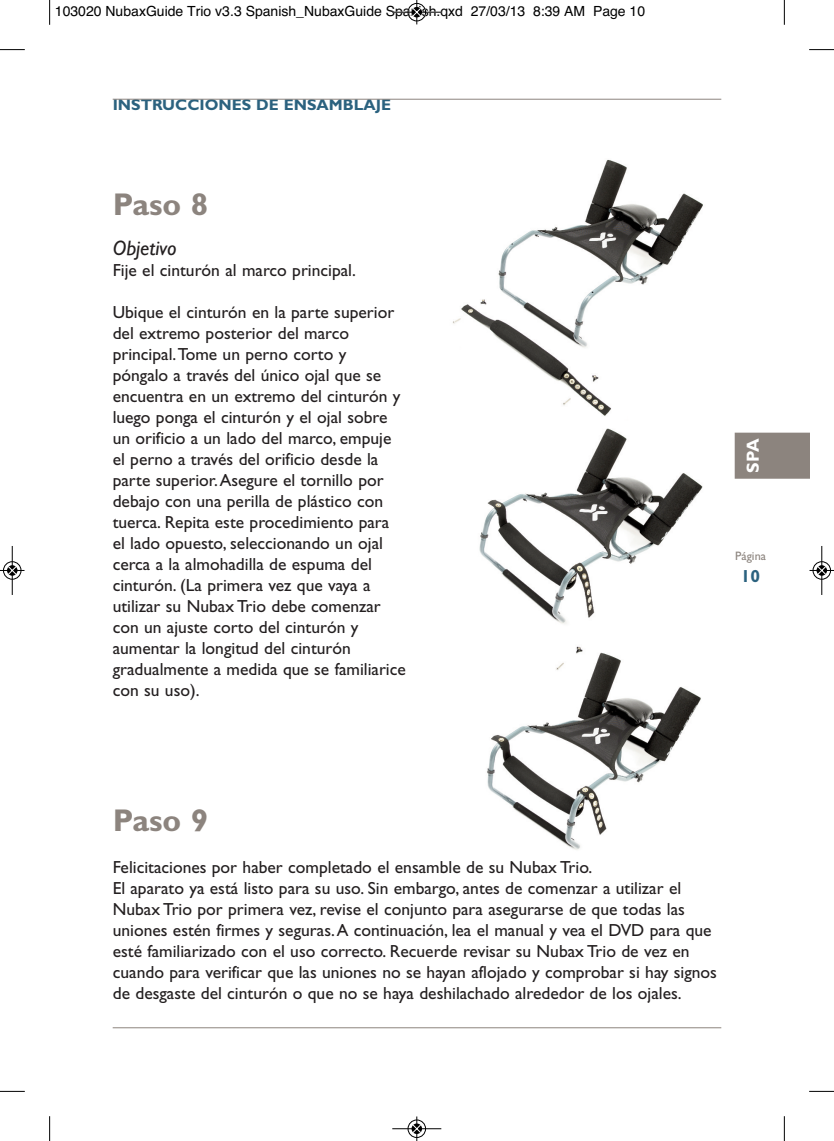
<style>
.page{position:relative;width:834px;height:1141px;background:#fff}
.page>*{position:absolute;margin:0;border:0;box-sizing:border-box;transform-origin:0 0}
.t1{font:700 31.5px "Gill Sans";color:#8c847e}
.t2{font:italic 21px "Gill Sans";color:#231f20}
.t3{font:17.5px/21px "Gill Sans";color:#231f20}
.t4{font:700 17.5px "Gill Sans";color:#fff}
.t5{font:700 17.5px "Gill Sans";color:#2b627f}
.t6{font:700 15.75px "Gill Sans";color:#2b627f}
.t7{font:14px "Helvetica";color:#000}
.t8{font:12.25px "Gill Sans";color:#8c847e}
</style>
<div class="page">
<img style="left:453px;top:159px;width:250px;height:257px">
<img style="left:487px;top:686px;width:214px;height:164px">
<img style="left:479px;top:428px;width:271px;height:258px">
<hr style="left:113px;top:99px;width:608px;height:1px;background:#8c847e">
<hr style="left:113px;top:1027px;width:608px;height:1px;background:#8c847e">
<div style="left:734px;top:433px;width:75px;height:46px;background:#8c847e"></div>
<svg style="left:49px;top:0;width:1px;height:25px"></svg>
<svg style="left:0;top:49px;width:25px;height:1px"></svg>
<svg style="left:783px;top:0;width:1px;height:25px"></svg>
<svg style="left:809px;top:49px;width:24px;height:1px"></svg>
<svg style="left:49px;top:1116px;width:1px;height:25px"></svg>
<svg style="left:0;top:1091px;width:25px;height:1px"></svg>
<svg style="left:783px;top:1116px;width:1px;height:25px"></svg>
<svg style="left:809px;top:1091px;width:24px;height:1px"></svg>
<div style="left:407px;top:3px;width:19px;height:19px;border:1px solid #fff;border-radius:50%"></div>
<hr style="left:392px;top:12px;width:49px;height:1px;background:#000">
<div style="left:408px;top:3px;width:17px;height:18px;border:1px solid #000;border-radius:50%"></div>
<svg style="left:412px;top:0;width:9px;height:24px"></svg>
<div style="left:407px;top:1119px;width:19px;height:19px;border:1px solid #fff;border-radius:50%"></div>
<hr style="left:392px;top:1128px;width:49px;height:1px;background:#000">
<div style="left:408px;top:1120px;width:17px;height:18px;border:1px solid #000;border-radius:50%"></div>
<svg style="left:412px;top:1116px;width:9px;height:25px"></svg>
<div style="left:3px;top:561px;width:19px;height:19px;border:1px solid #fff;border-radius:50%"></div>
<hr style="left:12px;top:546px;width:1px;height:49px;background:#000">
<div style="left:3px;top:561px;width:18px;height:18px;border:1px solid #000;border-radius:50%"></div>
<svg style="left:0;top:566px;width:24px;height:9px"></svg>
<div style="left:812px;top:561px;width:19px;height:19px;border:1px solid #fff;border-radius:50%"></div>
<hr style="left:821px;top:546px;width:1px;height:49px;background:#000">
<div style="left:812px;top:561px;width:18px;height:18px;border:1px solid #000;border-radius:50%"></div>
<svg style="left:809px;top:566px;width:24px;height:9px"></svg>
<p class="t7" style="left:55px;top:3px;width:591px">103020 NubaxGuide Trio v3.3 Spanish_NubaxGuide Spanish.qxd 27/03/13 8:39 AM Page 10</p>
<p class="t6" style="left:113px;top:99px;width:280px">INSTRUCCIONES DE ENSAMBLAJE</p>
<p class="t1" style="left:113px;top:192px;width:97px">Paso 8</p>
<p class="t2" style="left:113px;top:240px;width:65px">Objetivo</p>
<p class="t3" style="left:113px;top:261px;width:245px">Fije el cinturón al marco principal.</p>
<p class="t3" style="left:113px;top:303px;width:294px">Ubique el cinturón en la parte superior del extremo posterior del marco principal.Tome un perno corto y póngalo a través del único ojal que se encuentra en un extremo del cinturón y luego ponga el cinturón y el ojal sobre un orificio a un lado del marco, empuje el perno a través del orificio desde la parte superior.Asegure el tornillo por debajo con una perilla de plástico con tuerca. Repita este procedimiento para el lado opuesto, seleccionando un ojal cerca a la almohadilla de espuma del cinturón. (La primera vez que vaya a utilizar su Nubax Trio debe comenzar con un ajuste corto del cinturón y aumentar la longitud del cinturón gradualmente a medida que se familiarice con su uso).</p>
<p class="t4" style="left:746px;top:473px;width:35px;rotate:-90deg">SPA</p>
<p class="t8" style="left:735px;top:551px;width:32px">Página</p>
<p class="t5" style="left:740px;top:569px;width:21px">10</p>
<p class="t1" style="left:113px;top:808px;width:97px">Paso 9</p>
<p class="t3" style="left:113px;top:858px;width:605px">Felicitaciones por haber completado el ensamble de su Nubax Trio.<br>El aparato ya está listo para su uso. Sin embargo, antes de comenzar a utilizar el Nubax Trio por primera vez, revise el conjunto para asegurarse de que todas las uniones estén firmes y seguras.A continuación, lea el manual y vea el DVD para que esté familiarizado con el uso correcto. Recuerde revisar su Nubax Trio de vez en cuando para verificar que las uniones no se hayan aflojado y comprobar si hay signos de desgaste del cinturón o que no se haya deshilachado alrededor de los ojales.</p>
</div>
